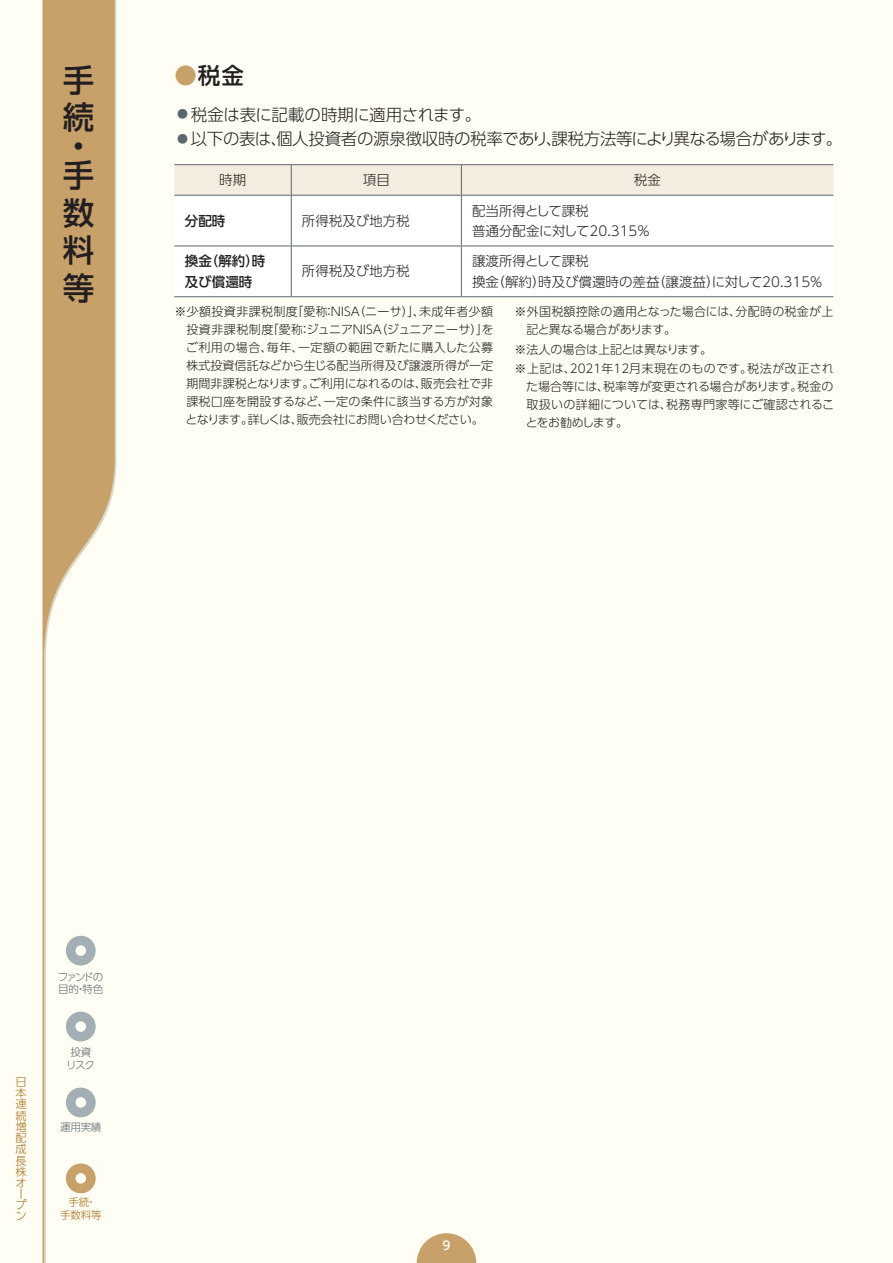
<style>
.page{position:relative;width:893px;height:1263px;background:#fffef4}
.page>*{position:absolute;margin:0;border:0;box-sizing:border-box;transform-origin:0 0}
.t1{font:500 31.5px/37.8px "UD Shin Go Pro";color:#231f20}
.A-中見出し{font:500 22.5px "UD Shin Go Pro";color:#231f20}
.A-11pt{font:300 16.5px "UD Shin Go Pro";letter-spacing:-.025em;color:#231f20}
.A-9pt{font:300 13.5px "UD Shin Go Pro";color:#231f20}
.F-9ptM{font:500 13.5px/20.2px "UD Shin Go Pro";color:#231f20}
.F-8pt注{font:300 12px/18px "UD Shin Go Pro";letter-spacing:-.01em;color:#231f20;text-align:justify}
.t2{font:500 12px "UD Shin Go Pro";color:#fff}
.t3{font:300 11.25px/11.1px "UD Shin Go Pro";color:#a6721e}
.t4{font:300 10.5px/12.6px "UD Shin Go Pro";letter-spacing:-.13em;color:#5a676e}
.t5{font:300 10.5px/12.6px "UD Shin Go Pro";letter-spacing:-.06em;color:#5a676e;text-align:center}
.t6{font:300 10.5px/12.6px "UD Shin Go Pro";letter-spacing:-.015em;color:#a6721e;text-align:center}
.s1{color:#c7a06a}
.s2{font-size:10.95px;color:#5a676e}
</style>
<div class="page">
<svg style="left:417px;top:1233px;width:59px;height:30px"></svg>
<svg style="left:43px;top:0;width:72px;height:1263px"></svg>
<svg style="left:66px;top:936px;width:30px;height:29px"></svg>
<svg style="left:66px;top:1012px;width:30px;height:29px"></svg>
<svg style="left:66px;top:1087px;width:30px;height:30px"></svg>
<svg style="left:66px;top:1163px;width:30px;height:30px"></svg>
<div style="left:174px;top:165px;width:659px;height:30px;background:#f4ecdf"></div>
<div style="left:174px;top:196px;width:659px;height:100px;background:#fff"></div>
<hr style="left:174px;top:164px;width:117px;height:1px;background:#5a676e">
<hr style="left:291px;top:164px;width:170px;height:1px;background:#5a676e">
<hr style="left:291px;top:165px;width:1px;height:30px;background:#5a676e">
<hr style="left:461px;top:164px;width:372px;height:1px;background:#5a676e">
<hr style="left:461px;top:165px;width:1px;height:30px;background:#5a676e">
<hr style="left:174px;top:195px;width:117px;height:1px;background:#5a676e">
<hr style="left:291px;top:195px;width:170px;height:1px;background:#5a676e">
<hr style="left:291px;top:196px;width:1px;height:50px;background:#5a676e">
<hr style="left:461px;top:195px;width:372px;height:1px;background:#5a676e">
<hr style="left:461px;top:196px;width:1px;height:50px;background:#5a676e">
<hr style="left:174px;top:246px;width:117px;height:1px;background:#5a676e">
<hr style="left:291px;top:246px;width:170px;height:1px;background:#5a676e">
<hr style="left:291px;top:246px;width:1px;height:50px;background:#5a676e">
<hr style="left:461px;top:246px;width:372px;height:1px;background:#5a676e">
<hr style="left:461px;top:246px;width:1px;height:50px;background:#5a676e">
<hr style="left:174px;top:296px;width:117px;height:1px;background:#5a676e">
<hr style="left:291px;top:296px;width:170px;height:1px;background:#5a676e">
<hr style="left:461px;top:296px;width:372px;height:1px;background:#5a676e">
<h1 class="t1" style="left:63px;top:60px;width:32px">手続</h1>
<h1 class="t1" style="left:63px;top:131px;width:32px;line-height:28.8px">・手</h1>
<h1 class="t1" style="left:63px;top:193px;width:33px;text-align:justify">数料等</h1>
<p class="A-中見出し" style="left:174px;top:57px;width:71px"><span class="s1">●</span>税金</p>
<p class="A-11pt" style="left:177px;top:101px;width:306px"><span class="s2">●</span> 税金は表に記載の時期に適用されます。</p>
<p class="A-11pt" style="left:177px;top:126px;width:667px"><span class="s2">●</span> 以下の表は、個人投資者の源泉徴収時の税率であり、課税方法等により異なる場合があります。</p>
<p class="A-9pt" style="left:219px;top:169px;width:28px">時期</p>
<p class="A-9pt" style="left:363px;top:169px;width:28px">項目</p>
<p class="A-9pt" style="left:634px;top:169px;width:28px">税金</p>
<p class="F-9ptM" style="left:185px;top:210px;width:42px">分配時</p>
<p class="A-9pt" style="left:302px;top:210px;width:109px">所得税及び地方税</p>
<p class="A-9pt" style="left:472px;top:200px;width:118px">配当所得として課税</p>
<p class="A-9pt" style="left:472px;top:220px;width:180px">普通分配金に対して20.315％</p>
<p class="F-9ptM" style="left:185px;top:251px;width:82px">換金（解約）時及び償還時</p>
<p class="A-9pt" style="left:302px;top:260px;width:109px">所得税及び地方税</p>
<p class="A-9pt" style="left:472px;top:250px;width:118px">譲渡所得として課税</p>
<p class="A-9pt" style="left:472px;top:271px;width:352px">換金（解約）時及び償還時の差益（譲渡益）に対して20.315％</p>
<p class="F-8pt注" style="left:186px;top:302px;width:309px;text-indent:-11px">※少額投資非課税制度「愛称：NISA（ニーサ）」、未成年者少額投資非課税制度「愛称：ジュニアNISA（ジュニアニーサ）」をご利用の場合、毎年、一定額の範囲で新たに購入した公募株式投資信託などから生じる配当所得及び譲渡所得が一定期間非課税となります。ご利用になれるのは、販売会社で非課税口座を開設するなど、一定の条件に該当する方が対象となります。詳しくは、販売会社にお問い合わせください。</p>
<p class="F-8pt注" style="left:526px;top:302px;width:308px;text-indent:-12px">※外国税額控除の適用となった場合には、分配時の税金が上記と異なる場合があります。</p>
<p class="F-8pt注" style="left:514px;top:340px;width:199px">※法人の場合は上記とは異なります。</p>
<p class="F-8pt注" style="left:526px;top:359px;width:310px;text-indent:-11px">※上記は、2021年12月末現在のものです。税法が改正された場合等には、税率等が変更される場合があります。税金の取扱いの詳細については、税務専門家等にご確認されることをお勧めします。</p>
<p class="t3" style="left:16px;top:1075px;width:13px">日本連続増配成長株オープン</p>
<p class="t4" style="left:58px;top:970px;width:47px">ファンドの目的・特色</p>
<p class="t5" style="left:66px;top:1045px;width:30px">投資リスク</p>
<p class="t5" style="left:60px;top:1120px;width:43px">運用実績</p>
<p class="t6" style="left:60px;top:1195px;width:43px">手続・<br>手数料等</p>
<p class="t2" style="left:442px;top:1236px;width:9px">9</p>
</div>
